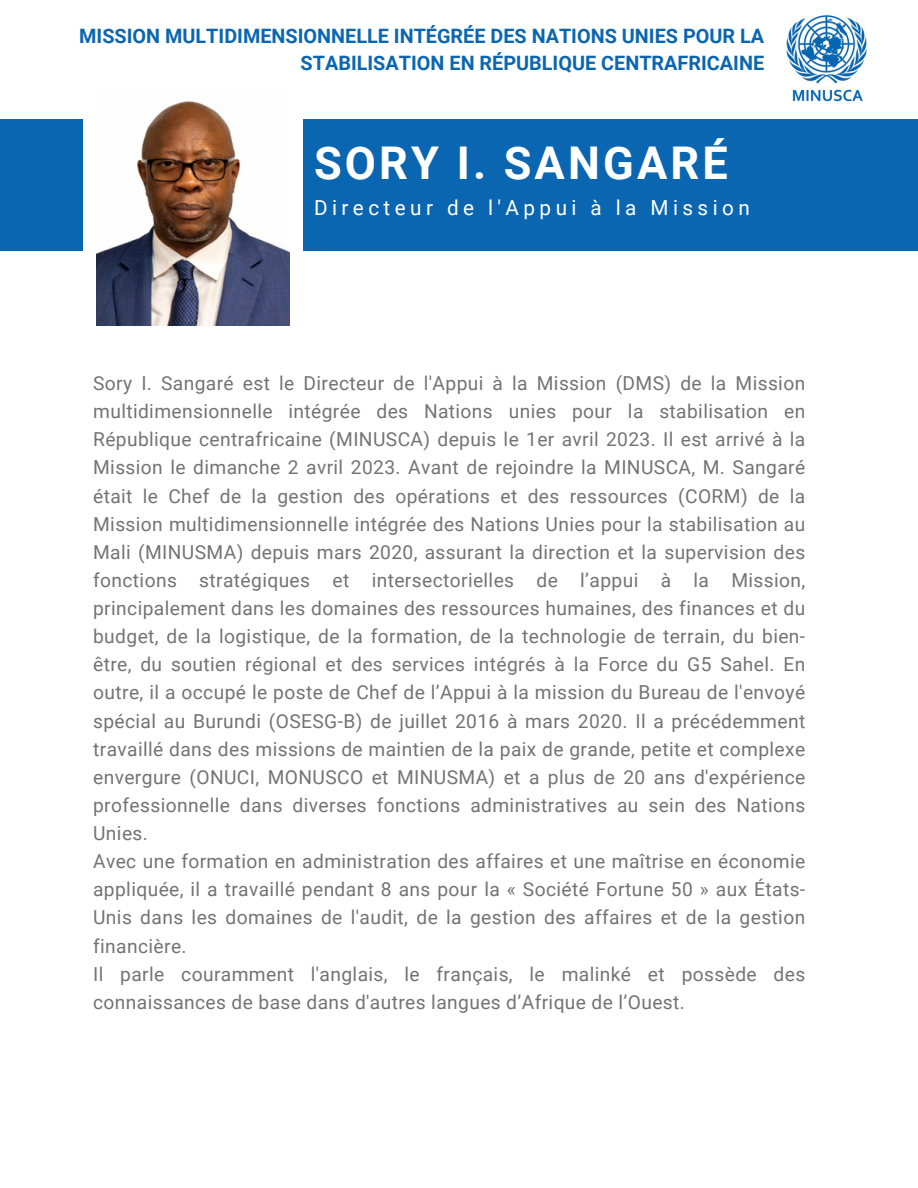
<style>
.page{position:relative;width:918px;height:1188px;background:#fff}
.page>*{position:absolute;margin:0;border:0;box-sizing:border-box;transform-origin:0 0}
.t1{font:700 45.15px "Roboto";letter-spacing:.07em;color:#fff}
.t2{font:20.7px "Roboto";letter-spacing:.215em;color:#fff}
.t3{font:700 19.8px/27px "Roboto";color:#0b66b1;text-align:right}
.t4{font:19.2px/28.2px "Roboto";letter-spacing:.02em;color:#737373;text-align:justify}
</style>
<div class="page">
<div style="left:0;top:119px;width:918px;height:131px;background:#0b66b1"></div>
<div style="left:84px;top:119px;width:218px;height:131px;background:#fff"></div>
<img style="left:96px;top:101px;width:194px;height:225px">
<img style="left:786px;top:15px;width:81px;height:87px">
<p class="t3" style="left:79px;top:23px;width:686px">MISSION MULTIDIMENSIONNELLE INTÉGRÉE DES NATIONS UNIES POUR LA<br>STABILISATION EN RÉPUBLIQUE CENTRAFRICAINE</p>
<p class="t1" style="left:314px;top:137px;width:415px">SORY I. SANGARÉ</p>
<p class="t2" style="left:314px;top:195px;width:437px">Directeur de l'Appui à la Mission</p>
<h2 class="t4" style="left:93px;top:369px;width:714px">Sory I. Sangaré est le Directeur de l'Appui à la Mission (DMS) de la Mission multidimensionnelle intégrée des Nations unies pour la stabilisation en République centrafricaine (MINUSCA) depuis le 1er avril 2023. Il est arrivé à la Mission le dimanche 2 avril 2023. Avant de rejoindre la MINUSCA, M. Sangaré était le Chef de la gestion des opérations et des ressources (CORM) de la Mission multidimensionnelle intégrée des Nations Unies pour la stabilisation au Mali (MINUSMA) depuis mars 2020, assurant la direction et la supervision des fonctions stratégiques et intersectorielles de l’appui à la Mission, principalement dans les domaines des ressources humaines, des finances et du budget, de la logistique, de la formation, de la technologie de terrain, du bien&shy;être, du soutien régional et des services intégrés à la Force du G5 Sahel. En outre, il a occupé le poste de Chef de l’Appui à la mission du Bureau de l'envoyé spécial au Burundi (OSESG-B) de juillet 2016 à mars 2020. Il a précédemment travaillé dans des missions de maintien de la paix de grande, petite et complexe envergure (ONUCI, MONUSCO et MINUSMA) et a plus de 20 ans d'expérience professionnelle dans diverses fonctions administratives au sein des Nations Unies.</h2>
<h1 class="t4" style="left:93px;top:848px;width:714px">Avec une formation en administration des affaires et une maîtrise en économie appliquée, il a travaillé pendant 8 ans pour la « Société Fortune 50 » aux États-Unis dans les domaines de l'audit, de la gestion des affaires et de la gestion financière.</h1>
<p class="t4" style="left:93px;top:960px;width:714px">Il parle couramment l'anglais, le français, le malinké et possède des connaissances de base dans d'autres langues d’Afrique de l’Ouest.</p>
</div>
